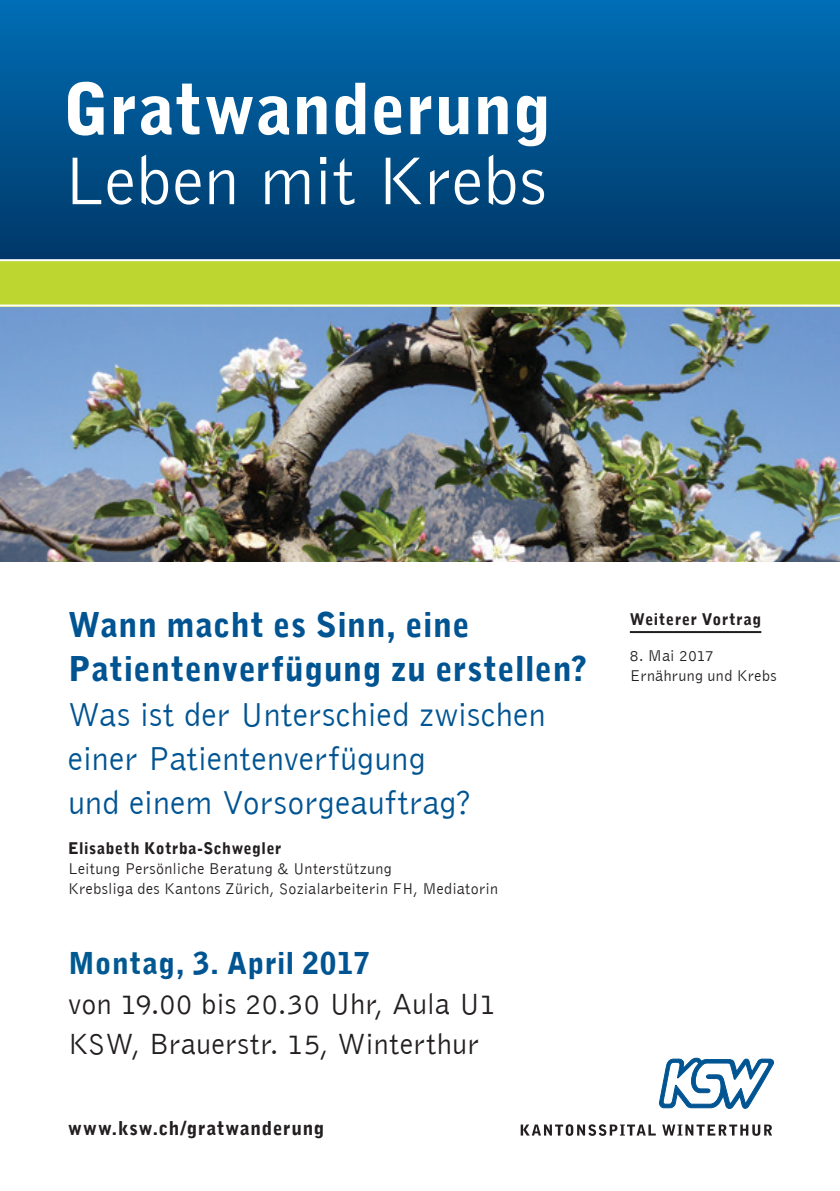
<style>
.page{position:relative;width:840px;height:1191px;background:#fff}
.page>*{position:absolute;margin:0;border:0;box-sizing:border-box;transform-origin:0 0}
.Haupttitel_30_Punkt{font:900 70px "Bell Gothic";letter-spacing:.01em;color:#fff}
.Einleitung_12_pt_5_6{font:300 70px "Bell Gothic";letter-spacing:.005em;color:#fff}
.Fliesstext_black__bl{font:300 34px/44px "Bell Gothic";letter-spacing:.005em;color:#005492}
.Plakat_20pt_25pt{font:900 34px/44px "Bell Gothic";letter-spacing:.015em;color:#005492}
.Plakat_20pt_25pt-2{font:300 30px "Bell Gothic";letter-spacing:.005em;color:#231f20}
.Legende_black__schwa{font:900 30px "Bell Gothic";letter-spacing:.015em;color:#005492}
.Einleitung_12_pt_5_6-2{font:900 19px "Bell Gothic";letter-spacing:.04em;color:#231f20}
.Fliesstext_9_5_pt_4{font:300 16px/20px "Bell Gothic";letter-spacing:.02em;color:#231f20}
.Fliesstext_black__bl-2{font:300 16px "Bell Gothic";letter-spacing:.02em;color:#231f20}
.Fliesstext_9_5_pt_4-2{font:900 16px "Bell Gothic";letter-spacing:.035em;color:#231f20}
.Fliesstext_black__sc{font:900 16px "Bell Gothic";letter-spacing:.045em;color:#231f20}
.s1{color:#005990}
</style>
<div class="page">
<img style="left:0;top:306px;width:839px;height:255px">
<svg style="left:659px;top:1057px;width:114px;height:52px"></svg>
<svg style="left:520px;top:1124px;width:135px;height:11px"></svg>
<svg style="left:662px;top:1124px;width:109px;height:11px"></svg>
<hr style="left:629px;top:631px;width:131px;height:2px;background:#231f20">
<div style="left:0;top:0;width:839px;height:261px;background:linear-gradient(to bottom,#006eb5,#003767)"></div>
<div style="left:0;top:261px;width:839px;height:45px;background:#bed630"></div>
<hr style="left:0;top:259px;width:839px;height:2px;background:#fff">
<hr style="left:0;top:304px;width:839px;height:2px;background:#fff">
<p class="Haupttitel_30_Punkt" style="left:63px;top:68px;width:490px">Gratwanderung</p>
<p class="Einleitung_12_pt_5_6" style="left:63px;top:144px;width:485px">Leben mit Krebs</p>
<p class="Plakat_20pt_25pt" style="left:68px;top:603px;width:520px">Wann macht es Sinn, eine<br>Patientenverfügung zu erstellen?</p>
<p class="Fliesstext_black__bl" style="left:68px;top:693px;width:479px">Was ist der Unterschied zwischen einer Patientenverfügung<br>und einem Vorsorgeauftrag?</p>
<p class="Fliesstext_9_5_pt_4-2" style="left:68px;top:838px;width:215px">Elisabeth Kotrba-Schwegler</p>
<p class="Fliesstext_9_5_pt_4" style="left:68px;top:858px;width:431px">Leitung Persönliche Beratung &amp; Unterstützung<br>Krebsliga des Kantons Zürich, Sozialarbeiterin FH, Mediatorin</p>
<p class="Legende_black__schwa" style="left:68px;top:945px;width:303px"><span class="s1">Monta</span>g, 3. April 2017</p>
<p class="Plakat_20pt_25pt-2" style="left:68px;top:987px;width:429px">von 19.00 bis 20.30 Uhr, Aula U1</p>
<p class="Plakat_20pt_25pt-2" style="left:68px;top:1027px;width:412px">KSW, Brauerstr. 15, Winterthur</p>
<p class="Einleitung_12_pt_5_6-2" style="left:68px;top:1117px;width:258px">www.ksw.ch/gratwanderung</p>
<p class="Fliesstext_black__sc" style="left:629px;top:610px;width:133px">Weiterer Vortrag</p>
<p class="Fliesstext_black__bl-2" style="left:629px;top:647px;width:86px">8. Mai 2017</p>
<p class="Fliesstext_black__bl-2" style="left:629px;top:667px;width:148px">Ernährung und Krebs</p>
</div>
